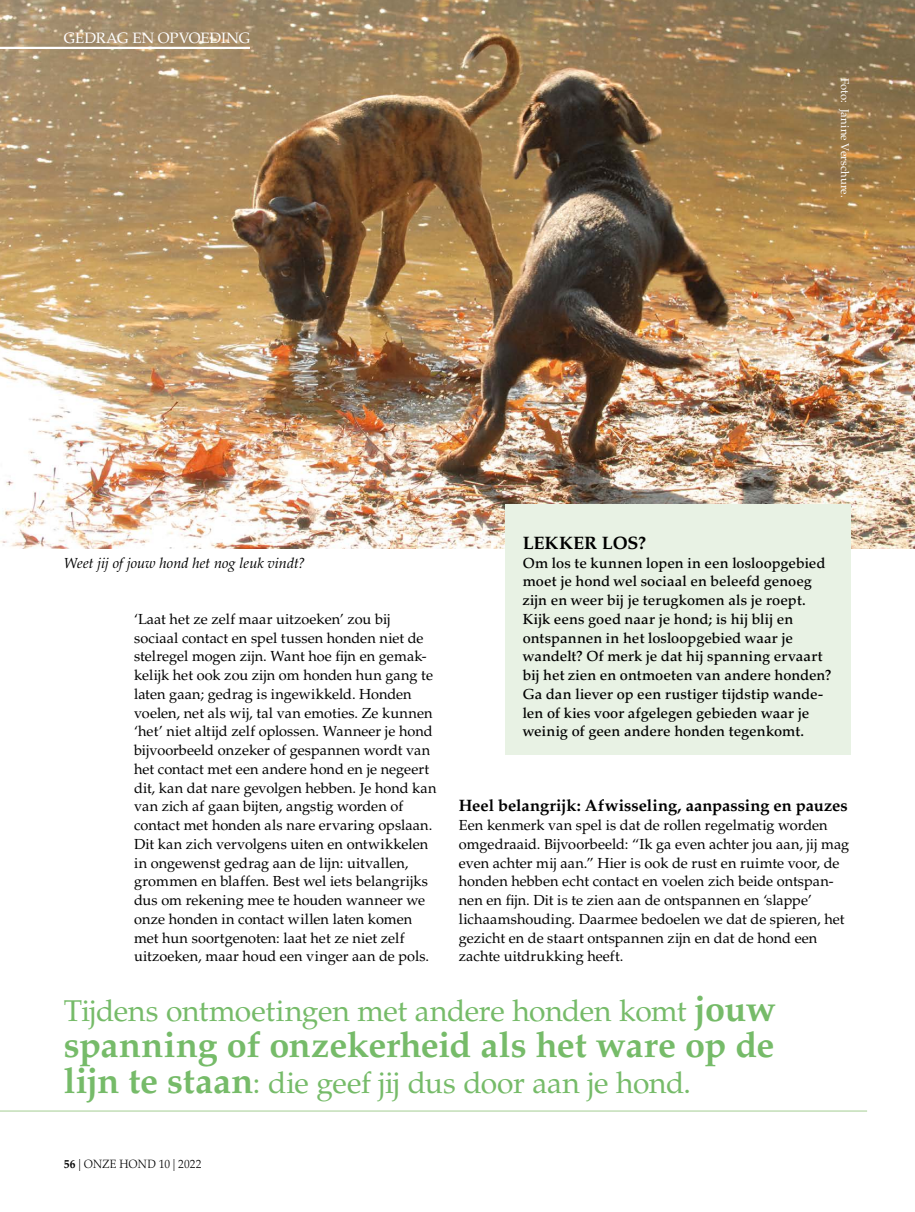
<style>
.page{position:relative;width:915px;height:1212px;background:#fff}
.page>*{position:absolute;margin:0;border:0;box-sizing:border-box;transform-origin:0 0}
.t1{font:700 36px "Palatino LT Std";letter-spacing:-.01em;color:#76bb69}
.t2{font:30px "Palatino LT Std";letter-spacing:-.015em;color:#76bb69}
.t3{font:700 18px "Palatino LT Std";letter-spacing:.005em;color:#000}
.t4{font:700 16.5px "Palatino LT Std";color:#000}
.t5{font:15px "Palatino LT Std";letter-spacing:-.01em;color:#fff}
.t6{font:14.55px/18.8px "Palatino LT Std";color:#000}
.t7{font:500 14.55px/18.8px "Palatino LT Std";color:#000}
.t8{font:italic 14.55px "Palatino LT Std";color:#000}
.t9{font:300 12px "Palatino LT Std";letter-spacing:.01em;color:#000;scale:.95 1}
.t10{font:11.25px "Palatino LT Std";letter-spacing:.015em;color:#fff}
.s1{font-weight:700;font-size:36px}
.s2{font-weight:700}
</style>
<div class="page">
<img style="left:0;top:0;width:914px;height:549px">
<hr style="left:0;top:1110px;width:866px;height:2px;background:#c3deb7">
<div style="left:505px;top:505px;width:345px;height:250px;background:#e8f2e4"></div>
<hr style="left:0;top:47px;width:250px;height:2px;background:#fff">
<p class="t5" style="left:64px;top:29px;width:188px">GEDRAG EN OPVOEDING</p>
<p class="t10" style="left:851px;top:78px;width:121px;rotate:90deg">Foto: Janine Verschure.</p>
<p class="t3" style="left:522px;top:532px;width:125px">LEKKER LOS?</p>
<p class="t7" style="left:522px;top:553px;width:310px">Om los te kunnen lopen in een losloopgebied moet je hond wel sociaal en beleefd genoeg zijn en weer bij je terugkomen als je roept.<br>Kijk eens goed naar je hond; is hij blij en ontspannen in het losloopgebied waar je wandelt? Of merk je dat hij spanning ervaart bij het zien en ontmoeten van andere honden?<br>Ga dan liever op een rustiger tijdstip wande&shy;len of kies voor afgelegen gebieden waar je weinig of geen andere honden tegenkomt.</p>
<p class="t8" style="left:64px;top:554px;width:243px">Weet jij of jouw hond het nog leuk vindt?</p>
<p class="t6" style="left:134px;top:610px;width:304px">‘Laat het ze zelf maar uitzoeken’ zou bij sociaal contact en spel tussen honden niet de stelregel mogen zijn. Want hoe fijn en gemak&shy;kelijk het ook zou zijn om honden hun gang te laten gaan; gedrag is ingewikkeld. Honden voelen, net als wij, tal van emoties. Ze kunnen ‘het’ niet altijd zelf oplossen. Wanneer je hond bijvoorbeeld onzeker of gespannen wordt van het contact met een andere hond en je negeert dit, kan dat nare gevolgen hebben. Je hond kan van zich af gaan bijten, angstig worden of contact met honden als nare ervaring opslaan.<br>Dit kan zich vervolgens uiten en ontwikkelen in ongewenst gedrag aan de lijn: uitvallen, grommen en blaffen. Best wel iets belangrijks dus om rekening mee te houden wanneer we onze honden in contact willen laten komen met hun soortgenoten: laat het ze niet zelf uitzoeken, maar houd een vinger aan de pols.</p>
<h2 class="t2" style="left:64px;top:993px;width:713px">Tijdens ontmoetingen met andere honden komt <span class="s1">jouw</span></h2>
<h1 class="t1" style="left:64px;top:1023px;width:712px">spanning of onzekerheid als het ware op de</h1>
<h2 class="t2" style="left:64px;top:1065px;width:628px"><span class="s1">lijn te staan</span>: die geef jij dus door aan je hond.</h2>
<p class="t4" style="left:459px;top:796px;width:390px">Heel belangrijk: Afwisseling, aanpassing en pauzes</p>
<p class="t6" style="left:459px;top:816px;width:392px">Een kenmerk van spel is dat de rollen regelmatig worden omgedraaid. Bijvoorbeeld: “Ik ga even achter jou aan, jij mag even achter mij aan.” Hier is ook de rust en ruimte voor, de honden hebben echt contact en voelen zich beide ontspan&shy;nen en fijn. Dit is te zien aan de ontspannen en ‘slappe’ lichaamshouding. Daarmee bedoelen we dat de spieren, het gezicht en de staart ontspannen zijn en dat de hond een zachte uitdrukking heeft.</p>
<p class="t9" style="left:64px;top:1157px;width:146px"><span class="s2">56</span> | ONZE HOND 10 | 2022</p>
</div>
